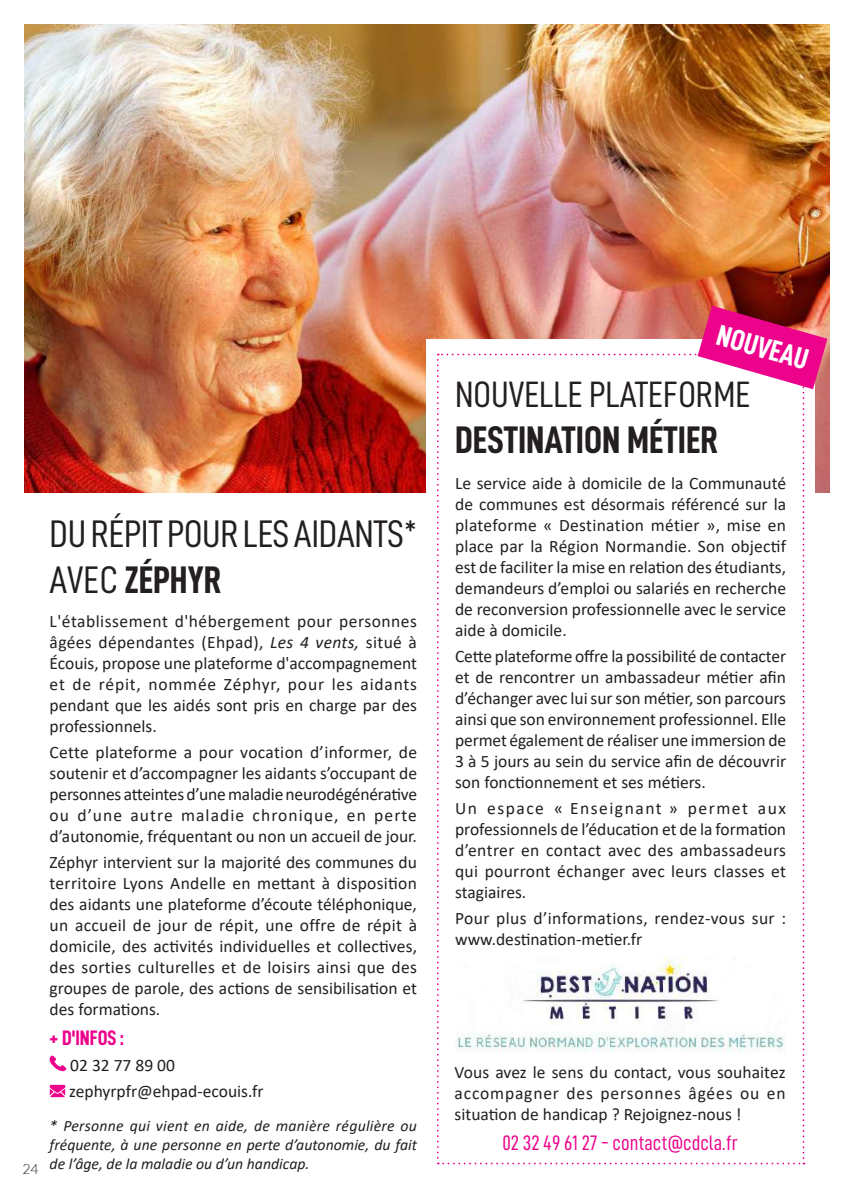
<style>
.page{position:relative;width:854px;height:1191px;background:#fff}
.page>*{position:absolute;margin:0;border:0;box-sizing:border-box;transform-origin:0 0}
.t1{font:38.5px "D DIN Condensed Bold";color:#231f20}
.t2{font:38.5px "D DIN Condensed";letter-spacing:-.005em;color:#231f20}
.t3{font:36.75px "D DIN Condensed";color:#231f20}
.t4{font:29.57px "D DIN Condensed Bold";color:#fff}
.t5{font:21px "D DIN Condensed";color:#ed028c}
.t6{font:21px "D DIN Condensed Bold";color:#ed028c}
.t7{font:17.5px/21px "Calibri";color:#231f20;text-align:justify}
.t8{font:17.5px/21px "Calibri";letter-spacing:.02em;color:#231f20}
.t9{font:italic 15.75px/18.9px "Calibri";color:#231f20;text-align:justify}
.t10{font:300 14px "Lato";color:#231f20}
.s1{font-family:"D DIN Condensed"}
.s2{font-style:italic}
</style>
<div class="page">
<img style="left:25px;top:25px;width:803px;height:468px">
<svg style="left:49px;top:1055px;width:17px;height:16px"></svg>
<svg style="left:50px;top:1084px;width:15px;height:13px"></svg>
<div style="left:426px;top:339px;width:388px;height:229px;background:#fff"></div>
<svg style="left:437px;top:306px;width:390px;height:858px"></svg>
<p class="t10" style="left:22px;top:1161px;width:18px">24</p>
<h1 class="t2" style="left:50px;top:512px;width:369px">DU RÉPIT POUR LES AIDANTS*</h1>
<h1 class="t1" style="left:50px;top:559px;width:173px"><span class="s1">AVEC</span> ZÉPHYR</h1>
<p class="t7" style="left:50px;top:610px;width:369px">L'établissement d'hébergement pour personnes âgées dépendantes (Ehpad), <span class="s2">Les 4 vents,</span> situé à Écouis, propose une plateforme d'accompagnement et de répit, nommée Zéphyr, pour les aidants pendant que les aidés sont pris en charge par des professionnels.</p>
<p class="t7" style="left:50px;top:741px;width:369px">Cette plateforme a pour vocation d’informer, de soutenir et d’accompagner les aidants s’occupant de personnes atteintes d’une maladie neurodégénérative ou d’une autre maladie chronique, en perte d’autonomie, fréquentant ou non un accueil de jour.</p>
<p class="t7" style="left:50px;top:851px;width:369px">Zéphyr intervient sur la majorité des communes du territoire Lyons Andelle en mettant à disposition des aidants une plateforme d’écoute téléphonique, un accueil de jour de répit, une offre de répit à domicile, des activités individuelles et collectives, des sorties culturelles et de loisirs ainsi que des groupes de parole, des actions de sensibilisation et des formations.</p>
<p class="t6" style="left:50px;top:1026px;width:76px">+ D'INFOS :</p>
<p class="t7" style="left:69px;top:1052px;width:196px;line-height:25.9px">02 32 77 89 00 zephyrpfr@ehpad-ecouis.fr</p>
<p class="t9" style="left:50px;top:1115px;width:369px">* Personne qui vient en aide, de manière régulière ou fréquente, à une personne en perte d’autonomie, du fait de l’âge, de la maladie ou d’un handicap.</p>
<h3 class="t4" style="left:722px;top:319px;width:95px;rotate:16deg">NOUVEAU</h3>
<h2 class="t3" style="left:455px;top:374px;width:296px">NOUVELLE PLATEFORME</h2>
<h1 class="t1" style="left:455px;top:419px;width:264px">DESTINATION MÉTIER</h1>
<p class="t7" style="left:455px;top:472px;width:332px">Le service aide à domicile de la Communauté de communes est désormais référencé sur la plateforme « Destination métier », mise en place par la Région Normandie. Son objectif est de faciliter la mise en relation des étudiants, demandeurs d’emploi ou salariés en recherche de reconversion professionnelle avec le service aide à domicile.</p>
<p class="t7" style="left:455px;top:645px;width:332px">Cette plateforme offre la possibilité de contacter et de rencontrer un ambassadeur métier afin d’échanger avec lui sur son métier, son parcours ainsi que son environnement professionnel. Elle permet également de réaliser une immersion de 3 à 5 jours au sein du service afin de découvrir son fonctionnement et ses métiers.</p>
<p class="t7" style="left:455px;top:797px;width:332px">Un espace « Enseignant » permet aux professionnels de l’éducation et de la formation d’entrer en contact avec des ambassadeurs qui pourront échanger avec leurs classes et stagiaires.</p>
<p class="t8" style="left:455px;top:907px;width:332px">Pour plus d’informations, rendez-vous sur : www.destination-metier.fr</p>
<p class="t7" style="left:454px;top:1061px;width:332px">Vous avez le sens du contact, vous souhaitez accompagner des personnes âgées ou en situation de handicap ? Rejoignez-nous !</p>
<p class="t5" style="left:502px;top:1131px;width:237px">02 32 49 61 27 - contact@cdcla.fr</p>
</div>
